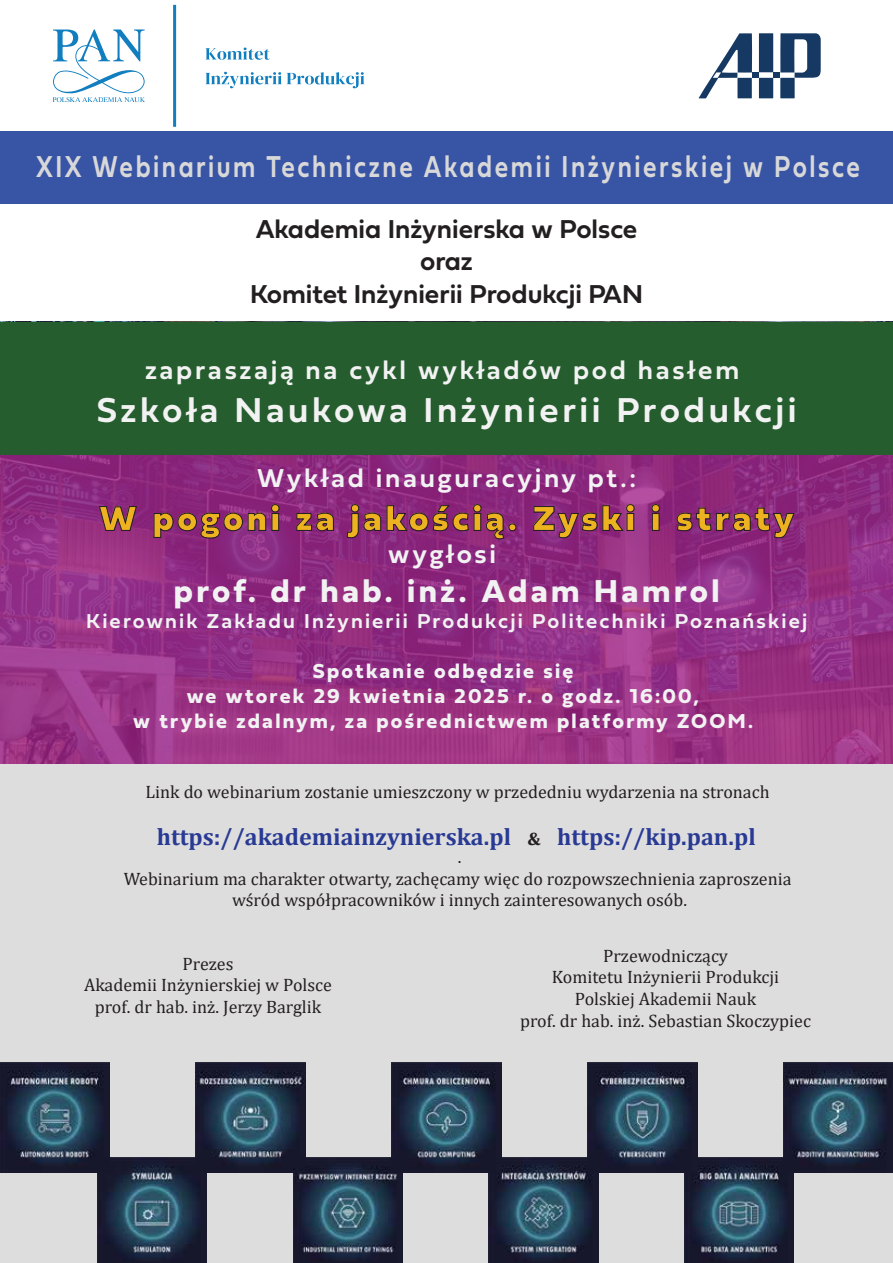
<style>
.page{position:relative;width:893px;height:1263px;background:#fff}
.page>*{position:absolute;margin:0;border:0;box-sizing:border-box;transform-origin:0 0}
.t1{font:600 36px "Fieldwork Hum";letter-spacing:.1em;color:#f2f2f3}
.t2{font:900 36px "Fieldwork Hum";letter-spacing:.1em;color:#ecb220}
.t3{font:700 33px "Fieldwork Hum";letter-spacing:.105em;color:#f2f2f3}
.t4{font:600 31.5px "Fieldwork Geo";letter-spacing:.1em;color:#d8d8d8;scale:.8 1}
.t5{font:600 27px "Fieldwork Hum";letter-spacing:.1em;color:#f2f2f3}
.t6{font:600 27px/32.4px "Fieldwork Geo";color:#231f20;text-align:center}
.t7{font:700 24px "Cambria";color:#283a94}
.t8{font:700 21px/25.2px "Fieldwork Hum";letter-spacing:.105em;color:#f2f2f3;text-align:center}
.t9{font:600 21px "Fieldwork Hum";letter-spacing:.1em;color:#f2f2f3}
.t10{font:18px/21.6px "Cambria";color:#231f20;text-align:center}
.s1{font-size:18px;color:#231f20}
</style>
<div class="page">
<svg style="left:206px;top:48px;width:64px;height:12px"></svg>
<svg style="left:206px;top:72px;width:158px;height:16px"></svg>
<hr style="left:173px;top:5px;width:3px;height:122px;background:#107ebf">
<svg style="left:53px;top:29px;width:92px;height:73px"></svg>
<svg style="left:699px;top:33px;width:60px;height:65px"></svg>
<svg style="left:773px;top:33px;width:48px;height:45px"></svg>
<div style="left:737px;top:78px;width:15px;height:20px;background:#153962"></div>
<div style="left:759px;top:78px;width:14px;height:20px;background:#153962"></div>
<div style="left:780px;top:78px;width:15px;height:20px;background:#153962"></div>
<div style="left:759px;top:33px;width:14px;height:39px;background:#153962"></div>
<svg style="left:0;top:455px;width:893px;height:309px;background:#942f83"></svg>
<div style="left:0;top:764px;width:893px;height:499px;background:#dedddd"></div>
<div style="left:0;top:131px;width:893px;height:72px;background:#3854a5"></div>
<div style="left:0;top:322px;width:893px;height:133px;background:#255d2e"></div>
<svg style="left:99px;top:506px;width:38px;height:25px"></svg>
<svg style="left:153px;top:504px;width:127px;height:35px;background:#7e2672"></svg>
<svg style="left:296px;top:512px;width:38px;height:19px"></svg>
<svg style="left:346px;top:504px;width:171px;height:36px;background:#7e2670"></svg>
<svg style="left:533px;top:504px;width:102px;height:34px;background:#7e2872"></svg>
<svg style="left:651px;top:504px;width:9px;height:27px"></svg>
<svg style="left:676px;top:507px;width:119px;height:31px;background:#7b266f"></svg>
<img style="left:0;top:1063px;width:109px;height:109px">
<img style="left:97px;top:1158px;width:110px;height:105px">
<img style="left:196px;top:1063px;width:109px;height:109px">
<img style="left:293px;top:1158px;width:109px;height:105px">
<img style="left:489px;top:1158px;width:109px;height:105px">
<img style="left:392px;top:1063px;width:109px;height:109px">
<img style="left:684px;top:1158px;width:110px;height:105px">
<img style="left:784px;top:1063px;width:109px;height:109px">
<img style="left:588px;top:1063px;width:109px;height:109px">
<h3 class="t4" style="left:36px;top:141px;width:1031px">XIX Webinarium Techniczne Akademii Inżynierskiej w Polsce</h3>
<h3 class="t6" style="left:250px;top:211px;width:394px">Akademia Inżynierska w Polsce oraz<br>Komitet Inżynierii Produkcji PAN</h3>
<h3 class="t5" style="left:145px;top:349px;width:596px">zapraszają na cykl wykładów pod hasłem</h3>
<h1 class="t1" style="left:97px;top:382px;width:701px">Szkoła Naukowa Inżynierii Produkcji</h1>
<h3 class="t5" style="left:257px;top:457px;width:380px">Wykład inauguracyjny pt.:</h3>
<h1 class="t2" style="left:99px;top:486px;width:696px">W pogoni za jakością. Zyski i straty</h1>
<h3 class="t5" style="left:388px;top:533px;width:110px">wygłosi</h3>
<h2 class="t3" style="left:174px;top:565px;width:547px">prof. dr hab. inż. Adam Hamrol</h2>
<p class="t9" style="left:86px;top:604px;width:723px">Kierownik Zakładu Inżynierii Produkcji Politechniki Poznańskiej</p>
<p class="t8" style="left:133px;top:658px;width:621px">Spotkanie odbędzie się<br>we wtorek 29 kwietnia 2025 r. o godz. 16:00,<br>w trybie zdalnym, za pośrednictwem platformy ZOOM.</p>
<p class="t10" style="left:146px;top:781px;width:626px">Link do webinarium zostanie umieszczony w przededniu wydarzenia na stronach</p>
<h3 class="t7" style="left:157px;top:820px;width:600px">https://akademiainzynierska.pl <span class="s1">&amp;</span> https://kip.pan.pl</h3>
<p class="t10" style="left:124px;top:846px;width:669px">.<br>Webinarium ma charakter otwarty, zachęcamy więc do rozpowszechnienia zaproszenia wśród współpracowników i innych zainteresowanych osób.</p>
<p class="t10" style="left:84px;top:952px;width:249px">Prezes<br>Akademii Inżynierskiej w Polsce prof. dr hab. inż. Jerzy Barglik</p>
<p class="t10" style="left:520px;top:945px;width:292px">Przewodniczący<br>Komitetu Inżynierii Produkcji<br>Polskiej Akademii Nauk<br>prof. dr hab. inż. Sebastian Skoczypiec</p>
</div>
